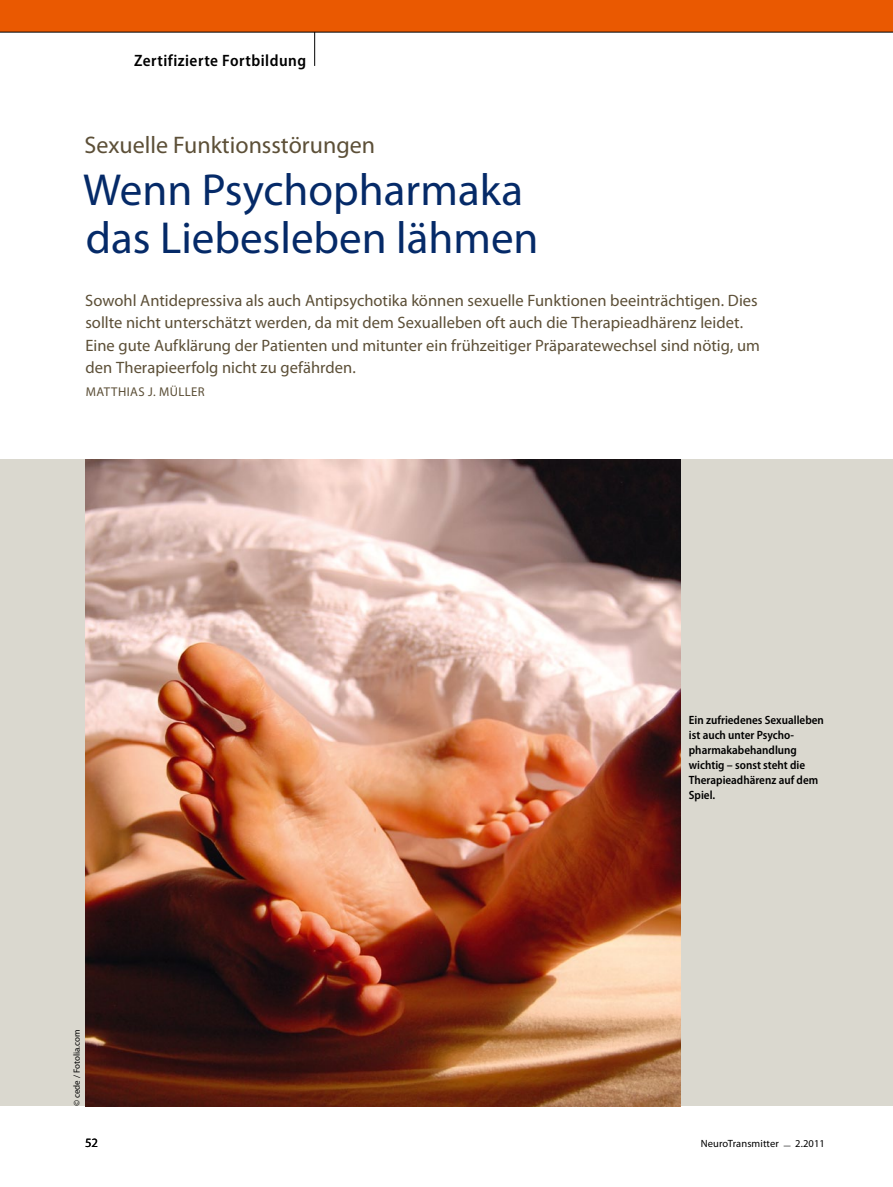
<style>
.page{position:relative;width:893px;height:1187px;background:#fff}
.page>*{position:absolute;margin:0;border:0;box-sizing:border-box;transform-origin:0 0}
._002_Headline_gross{font:45px/48px "Myriad Pro";color:#052a68}
._001_Dachzeile{font:24px "Myriad Pro";color:#5c4f37}
._003_Vorspann{font:16.5px/22.5px "Myriad Pro";color:#5c4f37}
._501_Rubrik_links{font:600 semi-condensed 16.5px "Myriad Pro";letter-spacing:.03em;color:#000}
._003_Vorspann-2{font:12.75px "Myriad Pro";letter-spacing:.03em;color:#5c4f37}
.t1{font:12.75px "Myriad Pro";color:#000}
._030_Bildunterschrif{font:600 semi-condensed 12px/15px "Myriad Pro";color:#000}
.t2{font:10.5px "Myriad Pro";letter-spacing:.01em;color:#000}
._040_Bildnachweis{font:9px "Myriad Pro";color:#000}
</style>
<div class="page">
<div style="left:0;top:0;width:893px;height:32px;background:#ea5901"></div>
<hr style="left:0;top:32px;width:893px;height:1px;background:#000">
<hr style="left:314px;top:32px;width:1px;height:34px;background:#000">
<div style="left:0;top:459px;width:893px;height:647px;background:#dad8cf"></div>
<img style="left:85px;top:460px;width:595px;height:646px">
<p class="_501_Rubrik_links" style="left:134px;top:51px;width:174px">Zertifizierte Fortbildung</p>
<p class="_001_Dachzeile" style="left:85px;top:130px;width:292px">Sexuelle Funktionsstörungen</p>
<p class="_002_Headline_gross" style="left:83px;top:166px;width:457px">Wenn Psychopharmaka das Liebesleben lähmen</p>
<p class="_003_Vorspann" style="left:85px;top:289px;width:676px">Sowohl Antidepressiva als auch Antipsychotika können sexuelle Funktionen beeinträchtigen. Dies sollte nicht unterschätzt werden, da mit dem Sexualleben oft auch die Therapieadhärenz leidet.<br>Eine gute Aufklärung der Patienten und mitunter ein frühzeitiger Präparatewechsel sind nötig, um den Therapieerfolg nicht zu gefährden.</p>
<p class="_003_Vorspann-2" style="left:86px;top:384px;width:120px">MATTHIAS J. MÜLLER</p>
<p class="_040_Bildnachweis" style="left:71px;top:1106px;width:78px;rotate:-90deg">© cede / Fotolia.com</p>
<p class="t1" style="left:85px;top:1134px;width:15px">52</p>
<p class="_030_Bildunterschrif" style="left:689px;top:712px;width:137px">Ein zufriedenes Sexualleben ist auch unter Psycho&shy;pharmakabehandlung wichtig – sonst steht die<br>Therapieadhärenz auf dem<br>Spiel.</p>
<p class="t2" style="left:701px;top:1136px;width:126px">NeuroTransmitter _ 2.2011</p>
</div>
